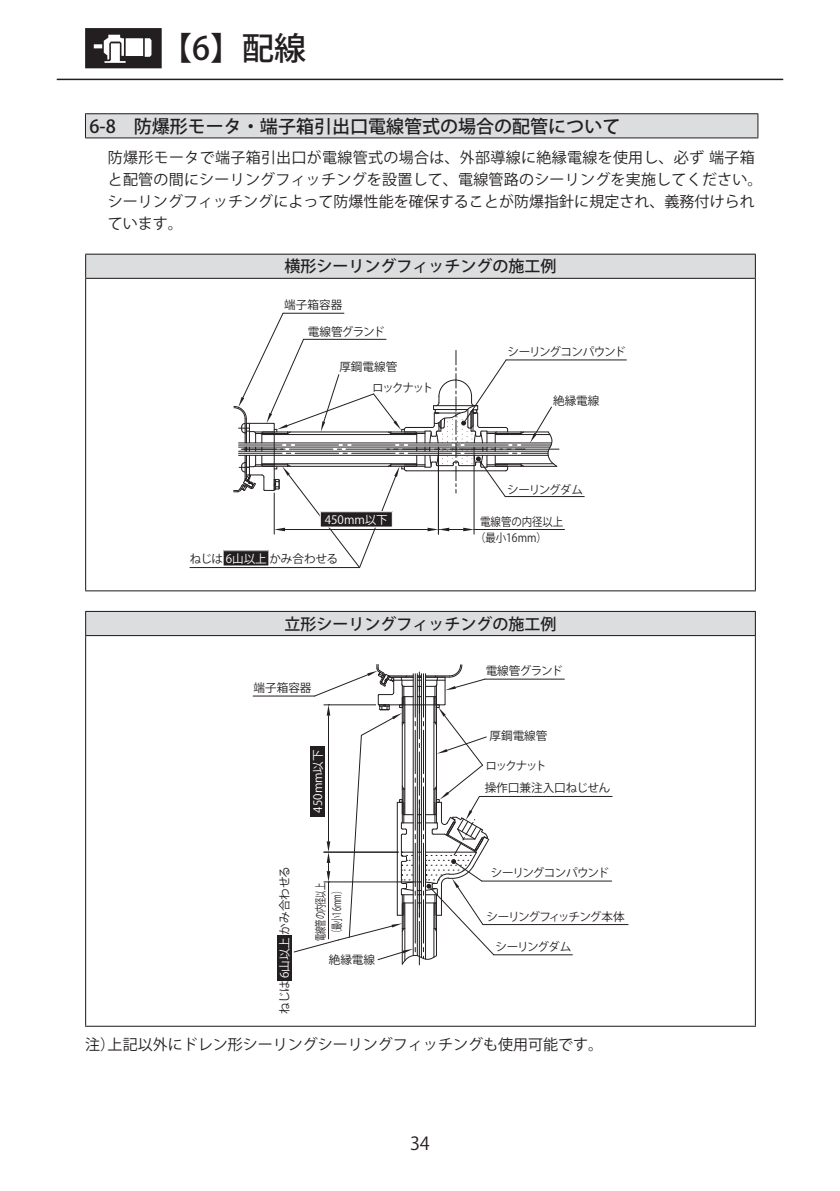
<style>
.page{position:relative;width:840px;height:1191px;background:#fff}
.page>*{position:absolute;margin:0;border:0;box-sizing:border-box;transform-origin:0 0}
.t1{font:500 32px "Koz Go Pro";color:#231f20}
.t2{font:500 18px "Koz Go Pro";color:#231f20}
.t3{font:18px "Koz Go Pro";color:#231f20}
.t4{font:500 16px "Koz Go Pro";color:#231f20}
.t5{font:15px/22px "Koz Go Pro";letter-spacing:.015em;color:#231f20}
.t6{font:11.6px "Koz Go Pro";letter-spacing:-.015em;color:#231f20}
.t7{font:11.6px "Koz Go Pro";letter-spacing:-.085em;color:#231f20}
.t8{font:11.6px/21px "Koz Go Pro";letter-spacing:-.1em;color:#231f20}
.t9{font:11.6px/16.4px "Koz Go Pro";letter-spacing:-.015em;color:#231f20;scale:.9 1}
.t10{font:11.6px/16.4px "Koz Go Pro";letter-spacing:-.015em;color:#231f20;text-align:center;scale:.63 1}
.t11{font:11.6px "Koz Go Pro";letter-spacing:-.06em;color:#231f20}
.t12{font:11.6px "Koz Go Pro";color:#fff}
.s1{color:#fff}
</style>
<div class="page">
<hr style="left:57px;top:79px;width:725px;height:1px;background:#231f20">
<svg style="left:85px;top:28px;width:77px;height:40px"></svg>
<div style="left:85px;top:114px;width:672px;height:24px;background:#dcdddf"></div>
<hr style="left:85px;top:113px;width:672px;height:1px;background:#231f20">
<svg style="left:85px;top:114px;width:1px;height:24px"></svg>
<svg style="left:757px;top:114px;width:1px;height:24px"></svg>
<hr style="left:85px;top:138px;width:672px;height:1px;background:#231f20">
<div style="left:86px;top:254px;width:669px;height:24px;background:#dcdddf"></div>
<hr style="left:85px;top:254px;width:670px;height:1px;background:#231f20">
<svg style="left:85px;top:255px;width:1px;height:23px"></svg>
<svg style="left:754px;top:255px;width:1px;height:23px"></svg>
<hr style="left:85px;top:278px;width:670px;height:1px;background:#231f20">
<hr style="left:85px;top:279px;width:1px;height:311px;background:#231f20">
<hr style="left:754px;top:279px;width:1px;height:311px;background:#231f20">
<hr style="left:85px;top:590px;width:670px;height:1px;background:#231f20">
<div style="left:86px;top:611px;width:669px;height:24px;background:#dcdddf"></div>
<hr style="left:85px;top:611px;width:670px;height:1px;background:#231f20">
<svg style="left:85px;top:612px;width:1px;height:23px"></svg>
<svg style="left:754px;top:612px;width:1px;height:23px"></svg>
<hr style="left:85px;top:635px;width:670px;height:1px;background:#231f20">
<hr style="left:85px;top:636px;width:1px;height:389px;background:#231f20">
<hr style="left:754px;top:636px;width:1px;height:389px;background:#231f20">
<hr style="left:85px;top:1025px;width:670px;height:1px;background:#231f20">
<hr style="left:506px;top:359px;width:120px;height:1px;background:#231f20">
<hr style="left:474px;top:529px;width:90px;height:1px;background:#231f20">
<hr style="left:505px;top:496px;width:79px;height:1px;background:#231f20">
<hr style="left:190px;top:567px;width:139px;height:1px;background:#231f20">
<svg style="left:223px;top:313px;width:335px;height:255px"></svg>
<div style="left:277px;top:935px;width:14px;height:45px;background:#231f20"></div>
<hr style="left:253px;top:695px;width:61px;height:1px;background:#231f20">
<hr style="left:481px;top:880px;width:130px;height:1px;background:#231f20">
<hr style="left:482px;top:924px;width:145px;height:1px;background:#231f20">
<hr style="left:493px;top:954px;width:79px;height:1px;background:#231f20">
<hr style="left:484px;top:679px;width:80px;height:1px;background:#231f20">
<hr style="left:479px;top:796px;width:132px;height:1px;background:#231f20">
<svg style="left:293px;top:664px;width:201px;height:301px"></svg>
<h1 class="t1" style="left:160px;top:28px;width:147px">【6】配線</h1>
<p class="t2" style="left:89px;top:115px;width:532px">6-8　防爆形モータ・端子箱引出口電線管式の場合の配管について</p>
<p class="t5" style="left:108px;top:147px;width:655px">防爆形モータで端子箱引出口が電線管式の場合は、外部導線に絶縁電線を使用し、必ず端子箱と配管の間にシーリングフィッチングを設置して、電線管路のシーリングを実施してください。シーリングフィッチングによって防爆性能を確保することが防爆指針に規定され、義務付けられています。</p>
<p class="t4" style="left:284px;top:256px;width:273px">横形シーリングフィッチングの施工例</p>
<p class="t6" style="left:284px;top:297px;width:59px">端子箱容器</p>
<p class="t11" style="left:307px;top:324px;width:78px">電線管グランド</p>
<p class="t8" style="left:372px;top:356px;width:63px;text-indent:-33px">厚鋼電線管<br>ロックナット</p>
<p class="t12" style="left:324px;top:512px;width:64px">450mm以下</p>
<p class="t6" style="left:190px;top:551px;width:149px">ねじは <span class="s1">6山以上</span> かみ合わせる</p>
<p class="t7" style="left:507px;top:344px;width:120px">シーリングコンパウンド</p>
<p class="t6" style="left:552px;top:393px;width:48px">絶縁電線</p>
<p class="t7" style="left:507px;top:482px;width:77px">シーリングダム</p>
<p class="t9" style="left:475px;top:514px;width:99px;text-indent:5px">電線管の内径以上（最小16mm）</p>
<p class="t4" style="left:284px;top:613px;width:273px">立形シーリングフィッチングの施工例</p>
<p class="t6" style="left:253px;top:680px;width:59px">端子箱容器</p>
<p class="t6" style="left:277px;top:1014px;width:149px;rotate:-90deg">ねじは <span class="s1">6山以上</span> かみ合わせる</p>
<p class="t12" style="left:310px;top:812px;width:64px;rotate:-90deg">450mm以下</p>
<p class="t10" style="left:312px;top:941px;width:94px;rotate:-90deg">電線管の内径以上（最小16mm）</p>
<p class="t6" style="left:328px;top:952px;width:48px">絶縁電線</p>
<p class="t11" style="left:485px;top:663px;width:78px">電線管グランド</p>
<p class="t6" style="left:489px;top:728px;width:59px">厚鋼電線管</p>
<p class="t6" style="left:485px;top:758px;width:63px">ロックナット</p>
<p class="t6" style="left:484px;top:780px;width:127px">操作口兼注入口ねじせん</p>
<p class="t7" style="left:490px;top:865px;width:120px">シーリングコンパウンド</p>
<p class="t8" style="left:486px;top:906px;width:139px">シーリングフィッチング本体</p>
<p class="t7" style="left:495px;top:939px;width:77px">シーリングダム</p>
<p class="t5" style="left:85px;top:1033px;width:519px">注）上記以外にドレン形シーリングシーリングフィッチングも使用可能です。</p>
<p class="t3" style="left:410px;top:1131px;width:21px">34</p>
</div>
